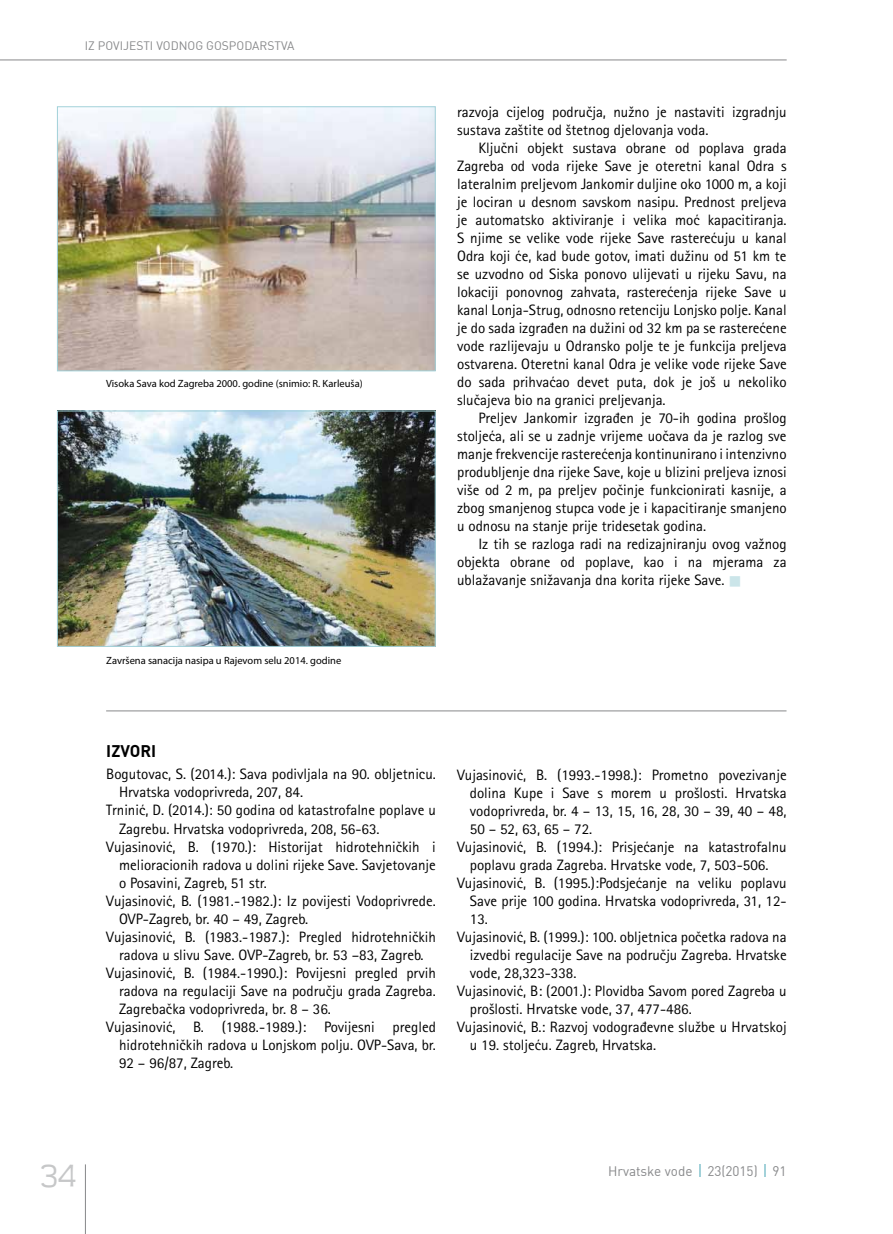
<style>
.page{position:relative;width:893px;height:1234px;background:#fff}
.page>*{position:absolute;margin:0;border:0;box-sizing:border-box;transform-origin:0 0}
.t1{font:300 36px "Teen";color:#c6c7c8}
.t2{font:700 16.5px "DIN";color:#000}
.t3{font:15px/18px "Rotis Sans Serifklemy";color:#000;text-align:justify}
.t4{font:13.5px "DIN";color:#87888a}
.t5{font:12px "DIN";color:#87888a}
.t6{font:10.5px "Myriad Pro";color:#000}
.s1{color:#cbe5e9}
</style>
<div class="page">
<hr style="left:85px;top:1164px;width:1px;height:69px;background:#87888a">
<hr style="left:0;top:60px;width:787px;height:1px;background:#87888a">
<svg style="left:699px;top:1164px;width:2px;height:12px"></svg>
<svg style="left:764px;top:1164px;width:2px;height:12px"></svg>
<img style="left:59px;top:108px;width:375px;height:261px">
<div style="left:57px;top:106px;width:379px;height:265px;border:1px solid #a2d1d9"></div>
<img style="left:59px;top:412px;width:375px;height:232px">
<div style="left:57px;top:410px;width:379px;height:236px;border:1px solid #a2d1d9"></div>
<hr style="left:106px;top:710px;width:680px;height:1px;background:#87888a">
<p class="t5" style="left:85px;top:37px;width:103px">IZ POVIJESTI VO DNOG</p>
<p class="t5" style="left:206px;top:37px;width:90px">GOSPODARSTVA</p>
<p class="t6" style="left:106px;top:377px;width:258px">Visoka Sava kod Zagreba 2000. godine (snimio: R. Karleuša)</p>
<p class="t6" style="left:106px;top:654px;width:236px">Završena sanacija nasipa u Rajevom selu 2014. godine</p>
<p class="t3" style="left:457px;top:102px;width:331px">razvoja cijelog područja, nužno je nastaviti izgradnju sustava zaštite od štetnog djelovanja voda.</p>
<p class="t3" style="left:457px;top:138px;width:331px;text-indent:21px">Ključni objekt sustava obrane od poplava grada Zagreba od voda rijeke Save je oteretni kanal Odra s lateralnim preljevom Jankomir duljine oko 1000 m, a koji je lociran u desnom savskom nasipu. Prednost preljeva je automatsko aktiviranje i velika moć kapacitiranja.<br>S njime se velike vode rijeke Save rasterećuju u kanal Odra koji će, kad bude gotov, imati dužinu od 51 km te se uzvodno od Siska ponovo ulijevati u rijeku Savu, na lokaciji ponovnog zahvata, rasterećenja rijeke Save u kanal Lonja-Strug, odnosno retenciju Lonjsko polje. Kanal je do sada izgrađen na dužini od 32 km pa se rasterećene vode razlijevaju u Odransko polje te je funkcija preljeva ostvarena. Oteretni kanal Odra je velike vode rijeke Save do sada prihvaćao devet puta, dok je još u nekoliko slučajeva bio na granici preljevanja.</p>
<p class="t3" style="left:457px;top:408px;width:331px;text-indent:21px">Preljev Jankomir izgrađen je 70-ih godina prošlog stoljeća, ali se u zadnje vrijeme uočava da je razlog sve manje frekvencije rasterećenja kontinunirano i intenzivno produbljenje dna rijeke Save, koje u blizini preljeva iznosi više od 2 m, pa preljev počinje funkcionirati kasnije, a zbog smanjenog stupca vode je i kapacitiranje smanjeno u odnosu na stanje prije tridesetak godina.</p>
<p class="t3" style="left:457px;top:534px;width:331px;text-indent:21px">Iz tih se razloga radi na redizajniranju ovog važnog objekta obrane od poplave, kao i na mjerama za ublažavanje snižavanja dna korita rijeke Save. <span class="s1">■</span></p>
<p class="t2" style="left:106px;top:740px;width:51px">IZVORI</p>
<p class="t3" style="left:106px;top:765px;width:331px">Bogutovac, S. (2014.): Sava podivljala na 90. obljetnicu.</p>
<p class="t3" style="left:119px;top:783px;width:186px">Hrvatska vodoprivreda, 207, 84.</p>
<p class="t3" style="left:106px;top:801px;width:331px">Trninić, D. (2014.): 50 godina od katastrofalne poplave u</p>
<p class="t3" style="left:119px;top:819px;width:262px">Zagrebu. Hrvatska vodoprivreda, 208, 56-63.</p>
<p class="t3" style="left:106px;top:837px;width:331px">Vujasinović, B. (1970.): Historijat hidrotehničkih i</p>
<p class="t3" style="left:119px;top:855px;width:318px">melioracionih radova u dolini rijeke Save. Savjetovanje</p>
<p class="t3" style="left:119px;top:873px;width:149px">o Posavini, Zagreb, 51 str.</p>
<p class="t3" style="left:106px;top:891px;width:331px">Vujasinović, B. (1981.-1982.): Iz povijesti Vodoprivrede.</p>
<p class="t3" style="left:119px;top:909px;width:191px">OVP-Zagreb, br. 40 – 49, Zagreb.</p>
<p class="t3" style="left:106px;top:927px;width:331px">Vujasinović, B. (1983.-1987.): Pregled hidrotehničkih</p>
<p class="t3" style="left:119px;top:945px;width:306px">radova u slivu Save. OVP-Zagreb, br. 53 –83, Zagreb.</p>
<p class="t3" style="left:106px;top:963px;width:331px">Vujasinović, B. (1984.-1990.): Povijesni pregled prvih</p>
<p class="t3" style="left:119px;top:981px;width:318px">radova na regulaciji Save na području grada Zagreba.</p>
<p class="t3" style="left:119px;top:999px;width:213px">Zagrebačka vodoprivreda, br. 8 – 36.</p>
<p class="t3" style="left:106px;top:1017px;width:331px">Vujasinović, B. (1988.-1989.): Povijesni pregled</p>
<p class="t3" style="left:119px;top:1035px;width:318px">hidrotehničkih radova u Lonjskom polju. OVP-Sava, br.</p>
<p class="t3" style="left:119px;top:1053px;width:116px">92 – 96/87, Zagreb.</p>
<p class="t3" style="left:457px;top:765px;width:331px">Vujasinović, B. (1993.-1998.): Prometno povezivanje</p>
<p class="t3" style="left:470px;top:783px;width:318px">dolina Kupe i Save s morem u prošlosti. Hrvatska</p>
<p class="t3" style="left:470px;top:801px;width:318px">vodoprivreda, br. 4 – 13, 15, 16, 28, 30 – 39, 40 – 48,</p>
<p class="t3" style="left:470px;top:819px;width:124px">50 – 52, 63, 65 – 72.</p>
<p class="t3" style="left:457px;top:837px;width:331px">Vujasinović, B. (1994.): Prisjećanje na katastrofalnu</p>
<p class="t3" style="left:470px;top:855px;width:300px">poplavu grada Zagreba. Hrvatske vode, 7, 503-506.</p>
<p class="t3" style="left:457px;top:873px;width:331px">Vujasinović, B. (1995.):Podsjećanje na veliku poplavu</p>
<p class="t3" style="left:470px;top:891px;width:318px">Save prije 100 godina. Hrvatska vodoprivreda, 31, 12-</p>
<p class="t3" style="left:470px;top:909px;width:20px">13.</p>
<p class="t3" style="left:457px;top:927px;width:331px">Vujasinović, B. (1999.): 100. obljetnica početka radova na</p>
<p class="t3" style="left:470px;top:945px;width:318px">izvedbi regulacije Save na području Zagreba. Hrvatske</p>
<p class="t3" style="left:470px;top:963px;width:108px">vode, 28,323-338.</p>
<p class="t3" style="left:457px;top:981px;width:331px">Vujasinović, B: (2001.): Plovidba Savom pored Zagreba u</p>
<p class="t3" style="left:470px;top:999px;width:223px">prošlosti. Hrvatske vode, 37, 477-486.</p>
<p class="t3" style="left:457px;top:1017px;width:331px">Vujasinović, B.: Razvoj vodograđevne službe u Hrvatskoj</p>
<p class="t3" style="left:470px;top:1035px;width:188px">u 19. stoljeću. Zagreb, Hrvatska.</p>
<h1 class="t1" style="left:40px;top:1156px;width:38px">34</h1>
<p class="t4" style="left:608px;top:1161px;width:180px">Hrvatske vode 23(2015) 91</p>
</div>
